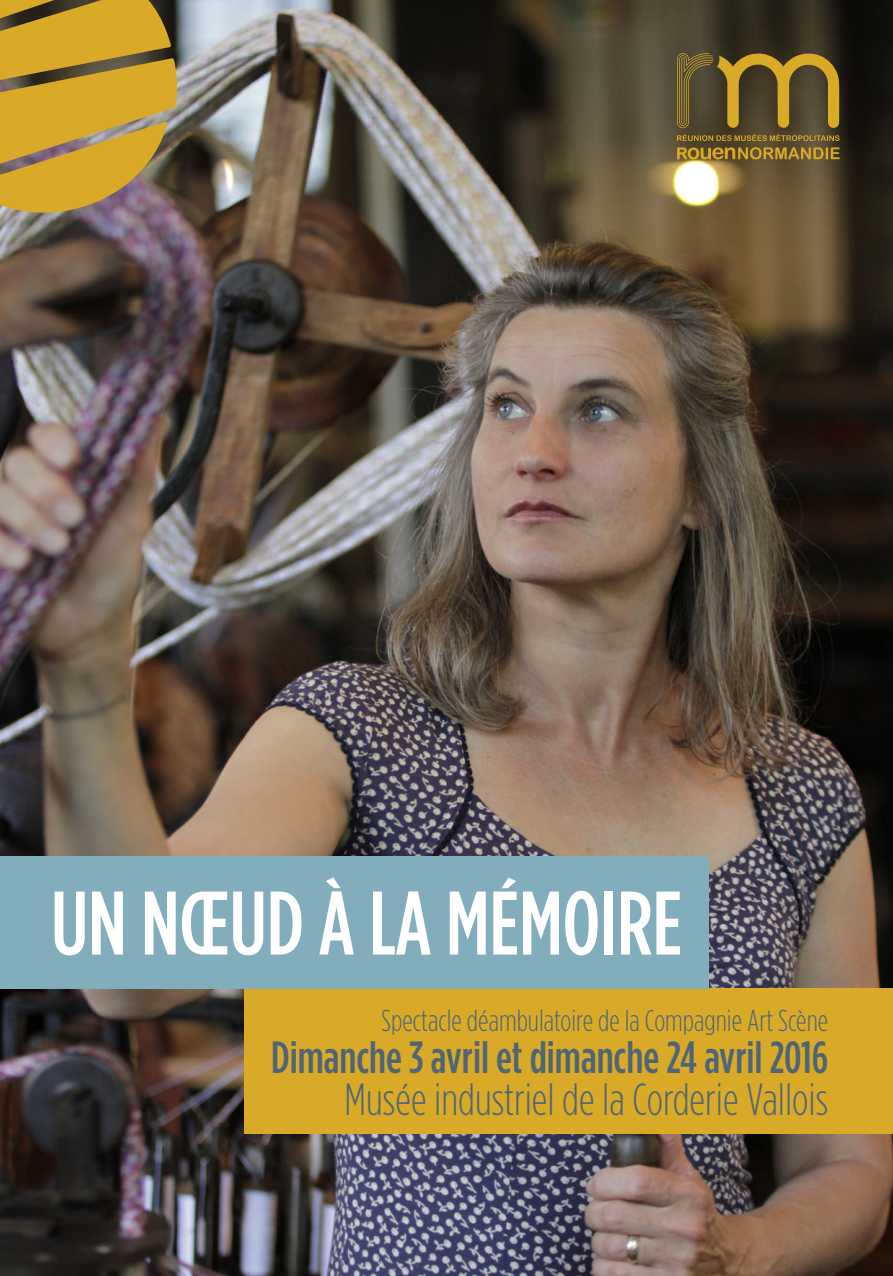
<style>
.page{position:relative;width:893px;height:1276px;background:#fff}
.page>*{position:absolute;margin:0;border:0;box-sizing:border-box;transform-origin:0 0}
.t1{font:500 90px "Gotham Condensed";color:#fff}
.t2{font:500 45px "Gotham Condensed";color:#4f6577}
.t3{font:300 45px "Gotham Condensed";color:#4f6577}
.t4{font:300 30px "Gotham Condensed";color:#4f6577}
</style>
<div class="page">
<img style="left:0;top:0;width:893px;height:1276px">
<div style="left:244px;top:988px;width:649px;height:145px;background:#d8aa27"></div>
<svg style="left:0;top:0;width:180px;height:218px;background:#b99435"></svg>
<svg style="left:677px;top:147px;width:163px;height:12px;background:#96792b"></svg>
<svg style="left:677px;top:53px;width:162px;height:88px;background:#715e2b"></svg>
<div style="left:0;top:855px;width:708px;height:133px;background:#81adbc"></div>
<p class="t1" style="left:51px;top:871px;width:633px">UN NŒUD À LA MÉMOIRE</p>
<p class="t4" style="left:381px;top:1003px;width:449px">Spectacle déambulatoire de la Compagnie Art Scène</p>
<p class="t2" style="left:271px;top:1031px;width:559px">Dimanche 3 avril et dimanche 24 avril 2016</p>
<p class="t3" style="left:345px;top:1074px;width:485px">Musée industriel de la Corderie Vallois</p>
</div>
